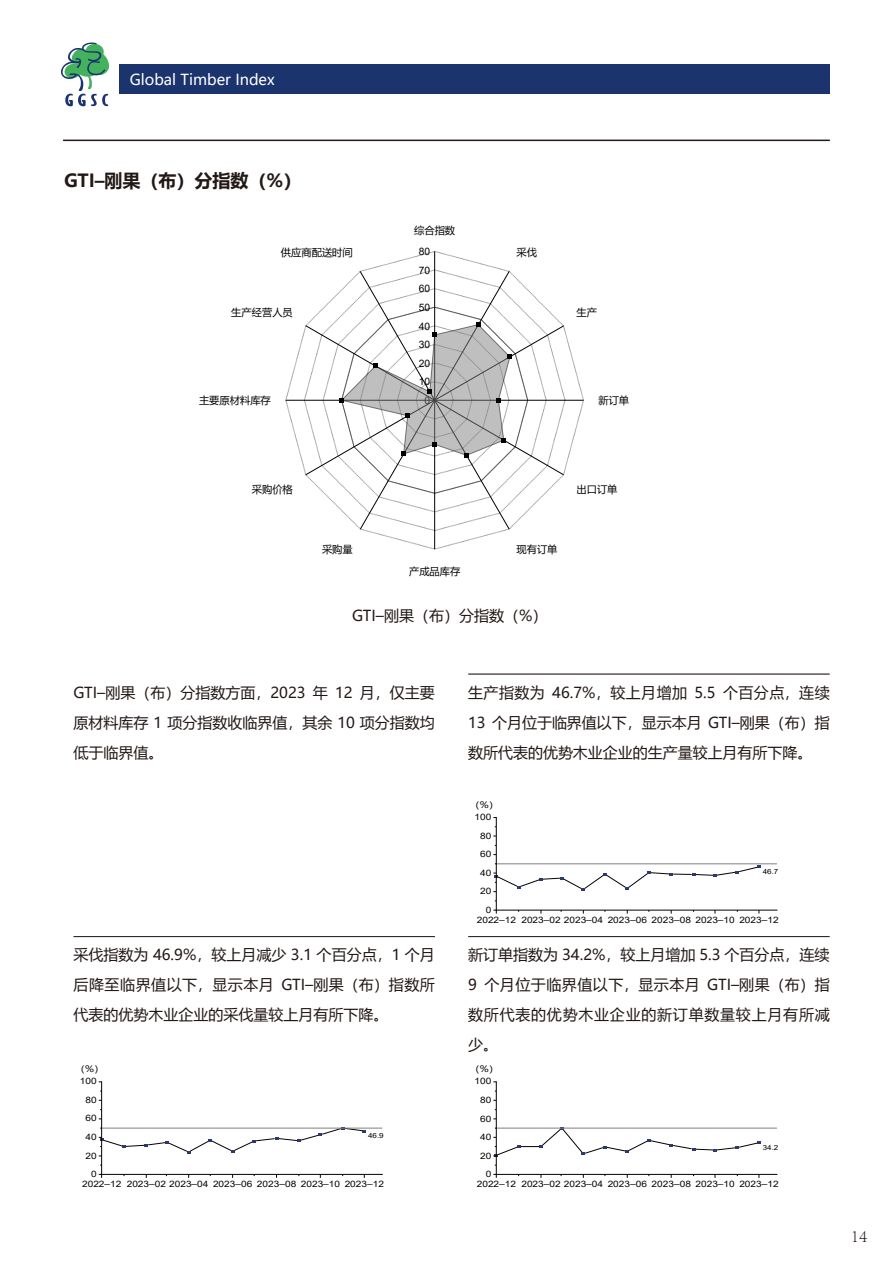
<style>
.page{position:relative;width:893px;height:1263px;background:#fff}
.page>*{position:absolute;margin:0;border:0;box-sizing:border-box;transform-origin:0 0}
.t1{font:700 18px "Microsoft Ya Hei";color:#221815}
.t2{font:300 18px "Adobe Song Std";color:#221815}
.t3{font:15px/30px "Microsoft Ya Hei";color:#221815;text-align:justify}
.t4{font:15px "Microsoft Ya Hei";color:#fff}
.t5{font:10.2px "Microsoft Ya Hei";color:#040000}
.t6{font:10.2px "Arial";letter-spacing:.005em;color:#040000}
.t7{font:8.85px "Arial";letter-spacing:.005em;color:#040000;scale:1.14 1}
.t8{font:8.85px "Microsoft Ya Hei";color:#040000;scale:1.14 1}
.t9{font:7.05px "Arial";color:#040000;scale:1.14 1}
</style>
<div class="page">
<hr style="left:63px;top:140px;width:767px;height:1px;background:#221815">
<hr style="left:74px;top:936px;width:361px;height:1px;background:#221815">
<hr style="left:468px;top:936px;width:362px;height:1px;background:#221815">
<hr style="left:468px;top:674px;width:362px;height:1px;background:#221815">
<div style="left:119px;top:64px;width:710px;height:30px;background:#1c346d"></div>
<svg style="left:61px;top:42px;width:49px;height:64px"></svg>
<hr style="left:102px;top:1128px;width:280px;height:1px;background:#808080">
<hr style="left:102px;top:1174px;width:280px;height:1px;background:#040000">
<hr style="left:101px;top:1082px;width:1px;height:92px;background:#040000">
<svg style="left:99px;top:1127px;width:267px;height:29px"></svg>
<hr style="left:496px;top:863px;width:281px;height:1px;background:#808080">
<hr style="left:496px;top:910px;width:281px;height:1px;background:#040000">
<hr style="left:496px;top:817px;width:1px;height:93px;background:#040000">
<svg style="left:493px;top:863px;width:268px;height:29px"></svg>
<hr style="left:496px;top:1128px;width:281px;height:1px;background:#808080">
<hr style="left:496px;top:1174px;width:281px;height:1px;background:#040000">
<hr style="left:496px;top:1082px;width:1px;height:92px;background:#040000">
<svg style="left:493px;top:1127px;width:268px;height:30px"></svg>
<svg style="left:286px;top:251px;width:298px;height:299px"></svg>
<p class="t4" style="left:130px;top:69px;width:147px">Global Timber Index</p>
<p class="t1" style="left:64px;top:168px;width:239px">GTI–刚果（布）分指数（%）</p>
<p class="t5" style="left:414px;top:223px;width:43px">综合指数</p>
<p class="t5" style="left:281px;top:245px;width:73px">供应商配送时间</p>
<p class="t6" style="left:419px;top:244px;width:13px">80</p>
<p class="t5" style="left:516px;top:245px;width:22px">采伐</p>
<p class="t6" style="left:419px;top:263px;width:13px">70</p>
<p class="t6" style="left:419px;top:282px;width:13px">60</p>
<p class="t5" style="left:231px;top:305px;width:63px">生产经营人员</p>
<p class="t6" style="left:419px;top:300px;width:13px">50</p>
<p class="t5" style="left:576px;top:305px;width:22px">生产</p>
<p class="t6" style="left:419px;top:319px;width:13px">40</p>
<p class="t6" style="left:419px;top:337px;width:13px">30</p>
<p class="t6" style="left:419px;top:356px;width:13px">20</p>
<p class="t6" style="left:419px;top:375px;width:13px">10</p>
<p class="t5" style="left:199px;top:394px;width:73px">主要原材料库存</p>
<p class="t6" style="left:425px;top:393px;width:7px">0</p>
<p class="t5" style="left:598px;top:394px;width:32px">新订单</p>
<p class="t5" style="left:252px;top:482px;width:43px">采购价格</p>
<p class="t5" style="left:322px;top:542px;width:32px">采购量</p>
<p class="t5" style="left:409px;top:564px;width:53px">产成品库存</p>
<p class="t5" style="left:516px;top:542px;width:43px">现有订单</p>
<p class="t3" style="left:352px;top:600px;width:197px">GTI–刚果（布）分指数（%）</p>
<p class="t5" style="left:576px;top:482px;width:43px">出口订单</p>
<p class="t3" style="left:74px;top:677px;width:363px">GTI–刚果（布）分指数方面，2023 年 12 月，仅主要原材料库存 1 项分指数收临界值，其余 10 项分指数均低于临界值。</p>
<p class="t3" style="left:468px;top:677px;width:363px">生产指数为 46.7%，较上月增加 5.5 个百分点，连续13 个月位于临界值以下，显示本月 GTI–刚果（布）指数所代表的优势木业企业的生产量较上月有所下降。</p>
<p class="t8" style="left:470px;top:799px;width:27px">（%）</p>
<p class="t7" style="left:474px;top:811px;width:16px">100</p>
<p class="t7" style="left:480px;top:829px;width:11px">80</p>
<p class="t7" style="left:480px;top:848px;width:11px">60</p>
<p class="t7" style="left:480px;top:866px;width:11px">40</p>
<p class="t9" style="left:763px;top:866px;width:15px">46.7</p>
<p class="t7" style="left:480px;top:885px;width:11px">20</p>
<p class="t7" style="left:486px;top:903px;width:6px">0</p>
<p class="t7" style="left:477px;top:913px;width:266px">2022–12 2023–02 2023–04 2023–06 2023–08 2023–10 2023–12</p>
<p class="t3" style="left:74px;top:939px;width:363px">采伐指数为 46.9%，较上月减少 3.1 个百分点，1 个月后降至临界值以下，显示本月 GTI–刚果（布）指数所代表的优势木业企业的采伐量较上月有所下降。</p>
<p class="t3" style="left:468px;top:939px;width:363px">新订单指数为 34.2%，较上月增加 5.3 个百分点，连续9 个月位于临界值以下，显示本月 GTI–刚果（布）指数所代表的优势木业企业的新订单数量较上月有所减少。</p>
<p class="t8" style="left:75px;top:1063px;width:27px">（%）</p>
<p class="t8" style="left:470px;top:1063px;width:27px">（%）</p>
<p class="t7" style="left:80px;top:1075px;width:16px">100</p>
<p class="t7" style="left:474px;top:1075px;width:16px">100</p>
<p class="t7" style="left:86px;top:1094px;width:11px">80</p>
<p class="t7" style="left:480px;top:1094px;width:11px">80</p>
<p class="t7" style="left:86px;top:1112px;width:11px">60</p>
<p class="t7" style="left:480px;top:1112px;width:11px">60</p>
<p class="t7" style="left:86px;top:1131px;width:11px">40</p>
<p class="t9" style="left:368px;top:1130px;width:15px">46.9</p>
<p class="t7" style="left:480px;top:1131px;width:11px">40</p>
<p class="t7" style="left:86px;top:1149px;width:11px">20</p>
<p class="t7" style="left:91px;top:1168px;width:6px">0</p>
<p class="t7" style="left:82px;top:1178px;width:266px">2022–12 2023–02 2023–04 2023–06 2023–08 2023–10 2023–12</p>
<p class="t9" style="left:763px;top:1142px;width:15px">34.2</p>
<p class="t7" style="left:477px;top:1178px;width:266px">2022–12 2023–02 2023–04 2023–06 2023–08 2023–10 2023–12</p>
<p class="t7" style="left:480px;top:1149px;width:11px">20</p>
<p class="t7" style="left:486px;top:1168px;width:6px">0</p>
<p class="t2" style="left:851px;top:1225px;width:18px">14</p>
</div>
